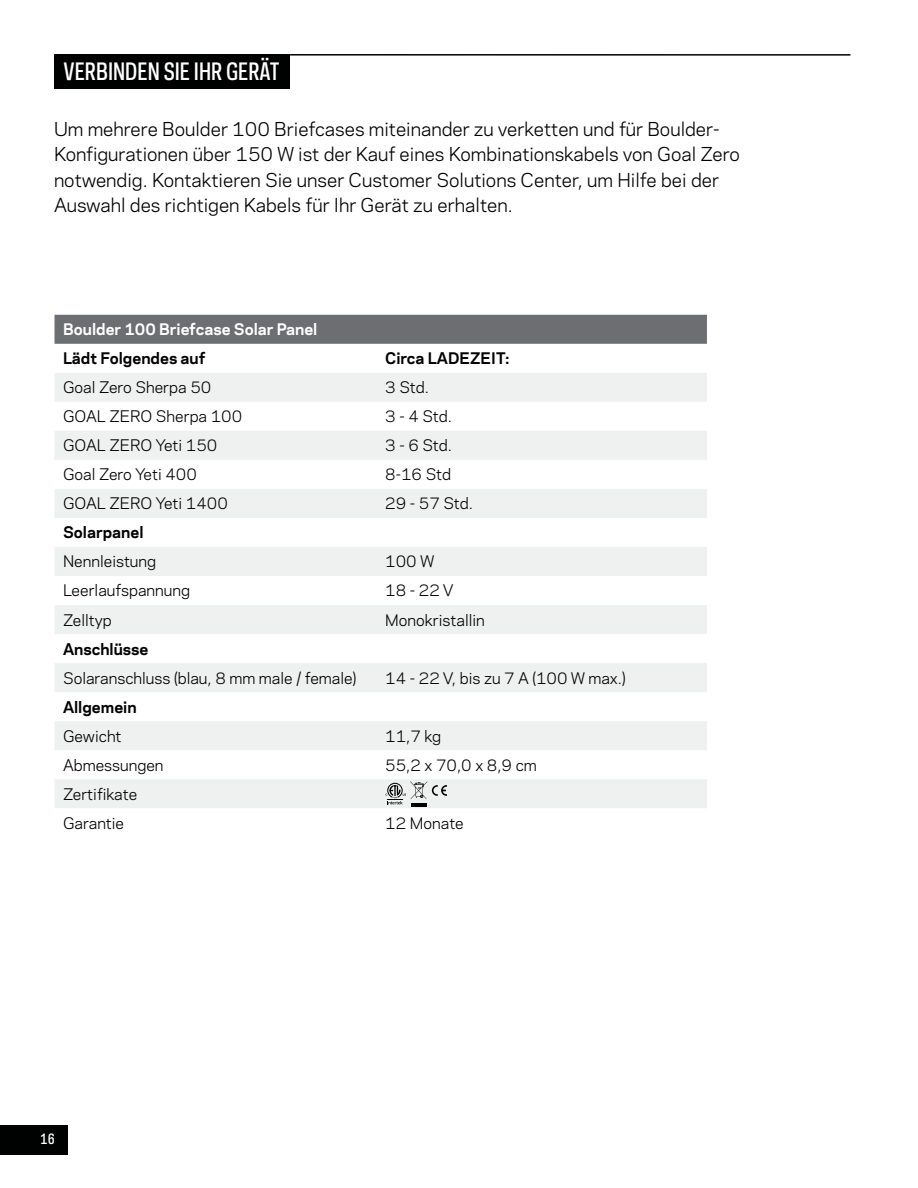
<style>
.page{position:relative;width:918px;height:1188px;background:#fff}
.page>*{position:absolute;margin:0;border:0;box-sizing:border-box;transform-origin:0 0}
.t1{font:500 22.5px "Galaxie Polaris Condensed";color:#fff}
.t2{font:18px/25.5px "Galaxie Polaris";color:#000}
.t3{font:15px/29.1px "Galaxie Polaris";color:#000}
.t4{font:700 15px "Galaxie Polaris";color:#000}
.t5{font:700 15px "Galaxie Polaris";color:#fff}
.t6{font:500 13.5px "Galaxie Polaris Condensed";color:#fff}
</style>
<div class="page">
<div style="left:0;top:1125px;width:67px;height:30px;background:#000101"></div>
<div style="left:54px;top:54px;width:235px;height:34px;background:#000101"></div>
<hr style="left:54px;top:54px;width:796px;height:2px;background:#000101">
<div style="left:55px;top:315px;width:652px;height:29px;background:#6d6e71"></div>
<svg style="left:55px;top:373px;width:652px;height:435px;fill:#eff0f0"></svg>
<hr style="left:411px;top:803px;width:15px;height:4px;background:#000">
<svg style="left:386px;top:781px;width:61px;height:23px"></svg>
<h1 class="t1" style="left:64px;top:56px;width:217px">VERBINDEN SIE IHR GERÄT</h1>
<p class="t2" style="left:54px;top:115px;width:687px">Um mehrere Boulder 100 Briefcases miteinander zu verketten und für Boulder-Konfigurationen über 150 W ist der Kauf eines Kombinationskabels von Goal Zero notwendig. Kontaktieren Sie unser Customer Solutions Center, um Hilfe bei der Auswahl des richtigen Kabels für Ihr Gerät zu erhalten.</p>
<p class="t5" style="left:63px;top:318px;width:256px">Boulder 100 Briefcase Solar Panel</p>
<p class="t4" style="left:63px;top:347px;width:144px">Lädt Folgendes auf</p>
<p class="t4" style="left:385px;top:347px;width:126px">Circa LADEZEIT:</p>
<p class="t3" style="left:63px;top:372px;width:150px">Goal Zero Sherpa 50</p>
<p class="t3" style="left:385px;top:372px;width:45px">3 Std.</p>
<p class="t3" style="left:63px;top:401px;width:181px">GOAL ZERO Sherpa 100</p>
<p class="t3" style="left:385px;top:401px;width:68px">3 - 4 Std.</p>
<p class="t3" style="left:63px;top:430px;width:156px">GOAL ZERO Yeti 150</p>
<p class="t3" style="left:385px;top:430px;width:68px">3 - 6 Std.</p>
<p class="t3" style="left:63px;top:459px;width:135px">Goal Zero Yeti 400</p>
<p class="t3" style="left:385px;top:459px;width:67px">8-16 Std</p>
<p class="t3" style="left:63px;top:488px;width:166px">GOAL ZERO Yeti 1400</p>
<p class="t3" style="left:385px;top:488px;width:89px">29 - 57 Std.</p>
<p class="t4" style="left:63px;top:521px;width:82px">Solarpanel</p>
<p class="t3" style="left:63px;top:546px;width:95px">Nennleistung</p>
<p class="t3" style="left:385px;top:546px;width:51px">100 W</p>
<p class="t3" style="left:63px;top:575px;width:129px">Leerlaufspannung</p>
<p class="t3" style="left:385px;top:575px;width:70px">18 - 22 V</p>
<p class="t3" style="left:63px;top:604px;width:50px">Zelltyp</p>
<p class="t3" style="left:385px;top:604px;width:101px">Monokristallin</p>
<p class="t4" style="left:63px;top:637px;width:87px">Anschlüsse</p>
<p class="t3" style="left:63px;top:662px;width:295px">Solaranschluss (blau, 8 mm male / female)</p>
<p class="t3" style="left:385px;top:662px;width:242px">14 - 22 V, bis zu 7 A (100 W max.)</p>
<p class="t4" style="left:63px;top:695px;width:75px">Allgemein</p>
<p class="t3" style="left:63px;top:720px;width:60px">Gewicht</p>
<p class="t3" style="left:385px;top:720px;width:58px">11,7 kg</p>
<p class="t3" style="left:63px;top:750px;width:102px">Abmessungen</p>
<p class="t3" style="left:385px;top:750px;width:153px">55,2 x 70,0 x 8,9 cm</p>
<p class="t3" style="left:63px;top:779px;width:76px">Zertifikate<br>Garantie</p>
<p class="t3" style="left:385px;top:808px;width:80px">12 Monate</p>
<p class="t6" style="left:41px;top:1130px;width:16px">16</p>
</div>
